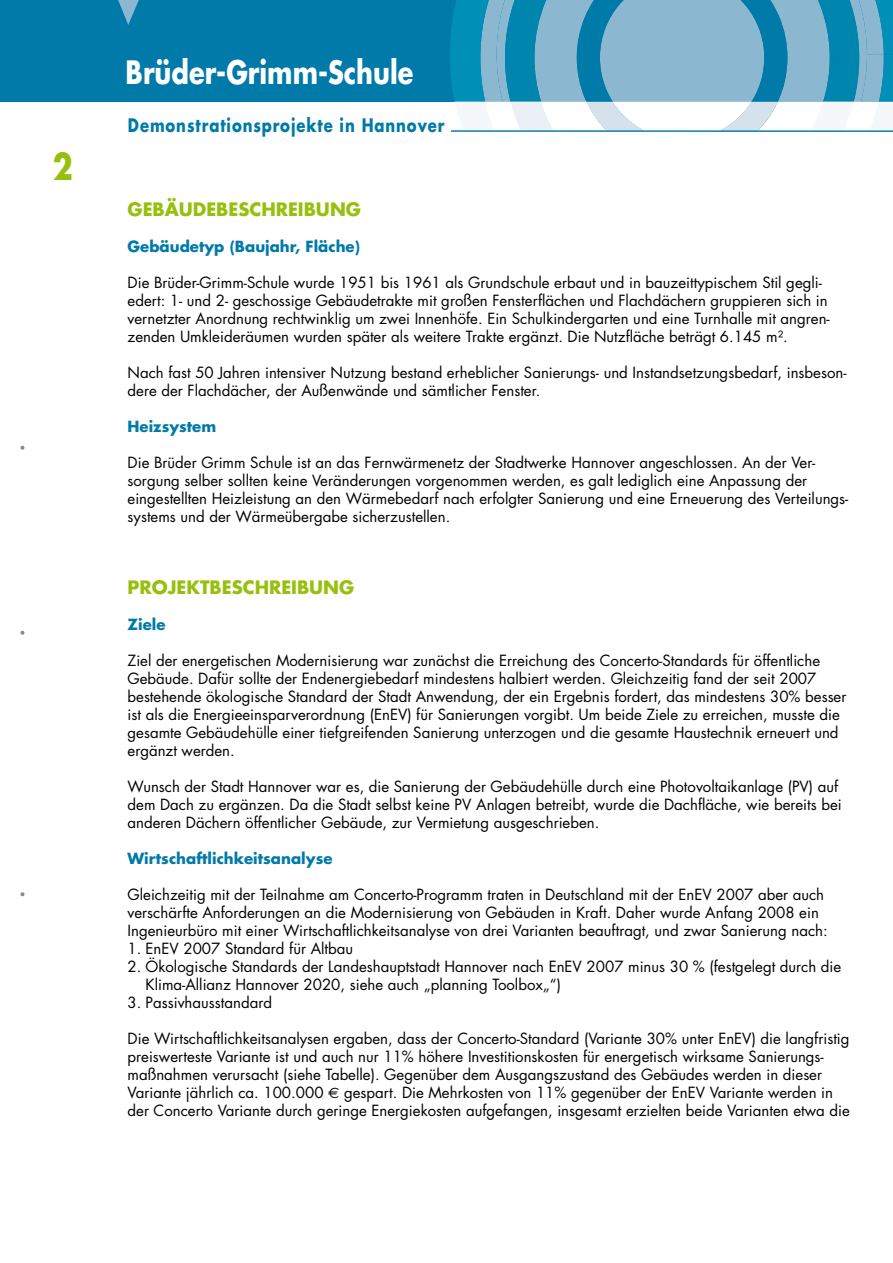
<style>
.page{position:relative;width:893px;height:1263px;background:#fff}
.page>*{position:absolute;margin:0;border:0;box-sizing:border-box;transform-origin:0 0}
.t1{font:700 35.85px "Futura";color:#97bf0d;scale:.82 1}
.t2{font:700 31.35px "Futura";color:#fff;scale:.82 1}
.t3{font:700 18.15px "Futura";letter-spacing:.06em;color:#007aa8;scale:.82 1}
.t4{font:700 18px "Futura";color:#97bf0d}
.t5{font:15px/18px "Futura";color:#000}
.t6{font:700 15px "Futura";color:#007aa8}
.s1{font-family:"Euro Sans"}
</style>
<div class="page">
<svg style="left:21px;top:446px;width:3px;height:4px"></svg>
<svg style="left:21px;top:631px;width:3px;height:4px"></svg>
<svg style="left:21px;top:892px;width:3px;height:4px"></svg>
<div style="left:0;top:0;width:893px;height:102px;background:#007aa8"></div>
<svg style="left:450px;top:0;width:443px;height:130px"></svg>
<hr style="left:451px;top:130px;width:442px;height:2px;background:#007aa8">
<svg style="left:118px;top:0;width:21px;height:25px"></svg>
<h1 class="t1" style="left:53px;top:143px;width:26px">2</h1>
<h2 class="t2" style="left:126px;top:52px;width:353px">Brüder-Grimm-Schule</h2>
<p class="t3" style="left:128px;top:113px;width:387px">Demonstrationsprojekte in Hannover</p>
<p class="t4" style="left:128px;top:197px;width:235px">Gebäudebeschreibung</p>
<p class="t6" style="left:128px;top:236px;width:234px">Gebäudetyp (Baujahr, Fläche)</p>
<p class="t5" style="left:128px;top:274px;width:704px">Die Brüder-Grimm-Schule wurde 1951 bis 1961 als Grundschule erbaut und in bauzeittypischem Stil gegli&shy;edert: 1- und 2- geschossige Gebäudetrakte mit großen Fensterflächen und Flachdächern gruppieren sich in vernetzter Anordnung rechtwinklig um zwei Innenhöfe. Ein Schulkindergarten und eine Turnhalle mit angren&shy;zenden Umkleideräumen wurden später als weitere Trakte ergänzt. Die Nutzfläche beträgt 6.145 m².</p>
<p class="t5" style="left:128px;top:364px;width:720px">Nach fast 50 Jahren intensiver Nutzung bestand erheblicher Sanierungs- und Instandsetzungsbedarf, insbeson&shy;dere der Flachdächer, der Außenwände und sämtlicher Fenster.</p>
<p class="t6" style="left:128px;top:416px;width:90px">Heizsystem</p>
<p class="t5" style="left:128px;top:454px;width:722px">Die Brüder Grimm Schule ist an das Fernwärmenetz der Stadtwerke Hannover angeschlossen. An der Ver&shy;sorgung selber sollten keine Veränderungen vorgenommen werden, es galt lediglich eine Anpassung der eingestellten Heizleistung an den Wärmebedarf nach erfolgter Sanierung und eine Erneuerung des Verteilungs&shy;systems und der Wärmeübergabe sicherzustellen.</p>
<p class="t4" style="left:128px;top:575px;width:228px">Projektbeschreibung</p>
<p class="t6" style="left:128px;top:614px;width:39px">Ziele</p>
<p class="t5" style="left:128px;top:652px;width:720px">Ziel der energetischen Modernisierung war zunächst die Erreichung des Concerto-Standards für öffentliche Gebäude. Dafür sollte der Endenergiebedarf mindestens halbiert werden. Gleichzeitig fand der seit 2007 bestehende ökologische Standard der Stadt Anwendung, der ein Ergebnis fordert, das mindestens 30% besser ist als die Energieeinsparverordnung (EnEV) für Sanierungen vorgibt. Um beide Ziele zu erreichen, musste die gesamte Gebäudehülle einer tiefgreifenden Sanierung unterzogen und die gesamte Haustechnik erneuert und ergänzt werden.</p>
<p class="t5" style="left:128px;top:778px;width:716px">Wunsch der Stadt Hannover war es, die Sanierung der Gebäudehülle durch eine Photovoltaikanlage (PV) auf dem Dach zu ergänzen. Da die Stadt selbst keine PV Anlagen betreibt, wurde die Dachfläche, wie bereits bei anderen Dächern öffentlicher Gebäude, zur Vermietung ausgeschrieben.</p>
<p class="t6" style="left:128px;top:848px;width:206px">Wirtschaftlichkeitsanalyse</p>
<p class="t5" style="left:128px;top:886px;width:702px">Gleichzeitig mit der Teilnahme am Concerto-Programm traten in Deutschland mit der EnEV 2007 aber auch verschärfte Anforderungen an die Modernisierung von Gebäuden in Kraft. Daher wurde Anfang 2008 ein<br>Ingenieurbüro mit einer Wirtschaftlichkeitsanalyse von drei Varianten beauftragt, und zwar Sanierung nach:</p>
<p class="t5" style="left:128px;top:940px;width:227px">1. EnEV 2007 Standard für Altbau</p>
<p class="t5" style="left:146px;top:958px;width:697px;text-indent:-18px">2. Ökologische Standards der Landeshauptstadt Hannover nach EnEV 2007 minus 30 % (festgelegt durch die<br>Klima-Allianz Hannover 2020, siehe auch „planning Toolbox„“)</p>
<p class="t5" style="left:128px;top:994px;width:146px">3. Passivhausstandard</p>
<p class="t5" style="left:128px;top:1030px;width:724px">Die Wirtschaftlichkeitsanalysen ergaben, dass der Concerto-Standard (Variante 30% unter EnEV) die langfristig preiswerteste Variante ist und auch nur 11% höhere Investitionskosten für energetisch wirksame Sanierungs&shy;maßnahmen verursacht (siehe Tabelle). Gegenüber dem Ausgangszustand des Gebäudes werden in dieser Variante jährlich ca. 100.000 <span class="s1">€</span> gespart. Die Mehrkosten von 11% gegenüber der EnEV Variante werden in der Concerto Variante durch geringe Energiekosten aufgefangen, insgesamt erzielten beide Varianten etwa die</p>
</div>
